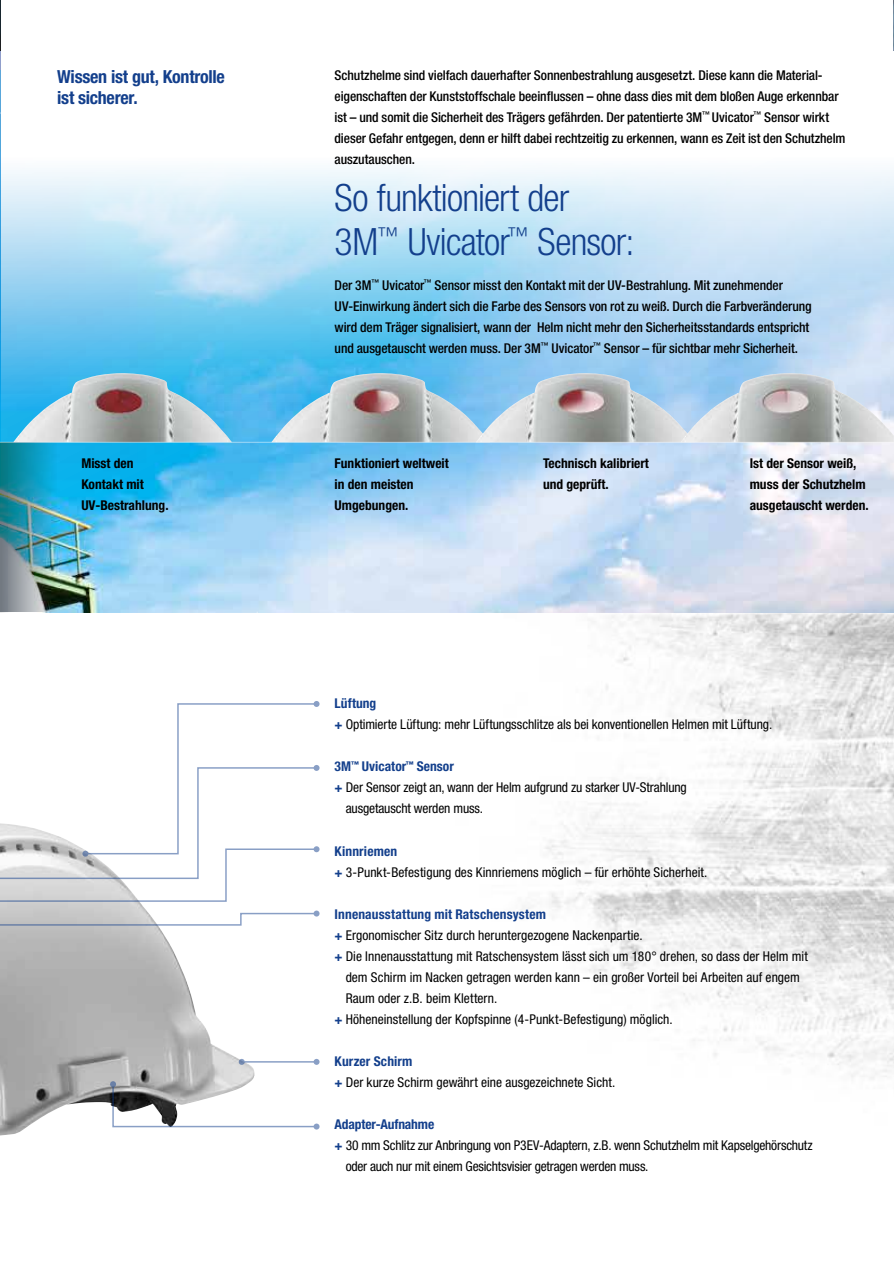
<style>
.page{position:relative;width:894px;height:1263px;background:#fff}
.page>*{position:absolute;margin:0;border:0;box-sizing:border-box;transform-origin:0 0}
.t1{font:300 condensed 37.65px/44px "Helvetica Neue LT Pro";letter-spacing:-.02em;color:#133f8c}
.t2{font:700 condensed 18px/21px "Helvetica Neue LT Pro";letter-spacing:-.015em;color:#133f8c}
.t3{font:condensed 13.5px/21px "Helvetica Neue LT Pro";color:#000}
.t4{font:500 condensed 13.5px/21px "Helvetica Neue LT Pro";letter-spacing:-.005em;color:#000}
.t5{font:700 condensed 13.5px/21px "Helvetica Neue LT Pro";color:#000}
.t6{font:700 condensed 13.5px "Helvetica Neue LT Pro";letter-spacing:.005em;color:#133f8c}
.t7{font:condensed 13.5px "Helvetica Neue LT Pro";letter-spacing:-.02em;color:#000}
.s1{font-weight:700;color:#133f8c}
</style>
<div class="page">
<img style="left:0;top:0;width:1px;height:51px">
<img style="left:396px;top:322px;width:498px;height:757px">
<img style="left:893px;top:0;width:1px;height:51px">
<img style="left:1px;top:168px;width:892px;height:444px">
<img style="left:271px;top:373px;width:205px;height:69px">
<img style="left:13px;top:373px;width:219px;height:69px">
<img style="left:476px;top:373px;width:204px;height:69px">
<img style="left:680px;top:373px;width:213px;height:69px">
<img style="left:0;top:70px;width:1px;height:372px">
<hr style="left:0;top:443px;width:1px;height:169px;background:#727981">
<img style="left:1px;top:443px;width:56px;height:169px">
<svg style="left:0;top:51px;width:1px;height:19px"></svg>
<hr style="left:0;top:442px;width:893px;height:1px;background:#fff">
<svg style="left:0;top:880px;width:227px;height:32px"></svg>
<svg style="left:0;top:701px;width:319px;height:179px"></svg>
<svg style="left:0;top:912px;width:318px;height:224px"></svg>
<svg style="left:313px;top:910px;width:6px;height:6px"></svg>
<svg style="left:110px;top:1081px;width:209px;height:48px"></svg>
<hr style="left:242px;top:1061px;width:74px;height:1px;background:#133f8c">
<svg style="left:313px;top:1059px;width:6px;height:6px"></svg>
<svg style="left:239px;top:1059px;width:6px;height:6px"></svg>
<h2 class="t2" style="left:57px;top:66px;width:169px">Wissen ist gut, Kontrolle ist sicherer.</h2>
<p class="t5" style="left:81px;top:452px;width:89px">Misst den<br>Kontakt mit<br>UV-Bestrahlung.</p>
<p class="t4" style="left:334px;top:64px;width:512px">Schutzhelme sind vielfach dauerhafter Sonnenbestrahlung ausgesetzt. Diese kann die Material&shy;eigenschaften der Kunststoffschale beeinflussen – ohne dass dies mit dem bloßen Auge erkennbar ist – und somit die Sicherheit des Trägers gefährden. Der patentierte 3M<sup>™</sup> Uvicator<sup>™</sup> Sensor wirkt dieser Gefahr entgegen, denn er hilft dabei rechtzeitig zu erkennen, wann es Zeit ist den Schutzhelm auszutauschen.</p>
<h1 class="t1" style="left:335px;top:176px;width:301px">So funktioniert der<br>3M<sup>™</sup> Uvicator<sup>™</sup> Sensor:</h1>
<p class="t4" style="left:334px;top:274px;width:478px">Der 3M<sup>™</sup> Uvicator<sup>™</sup> Sensor misst den Kontakt mit der UV-Bestrahlung. Mit zunehmender UV-Einwirkung ändert sich die Farbe des Sensors von rot zu weiß. Durch die Farbveränderung wird dem Träger signalisiert, wann der Helm nicht mehr den Sicherheitsstandards entspricht und ausgetauscht werden muss. Der 3M<sup>™</sup> Uvicator<sup>™</sup> Sensor – für sichtbar mehr Sicherheit.</p>
<p class="t5" style="left:335px;top:452px;width:116px">Funktioniert weltweit in den meisten<br>Umgebungen.</p>
<p class="t5" style="left:543px;top:452px;width:107px">Technisch kalibriert und geprüft.</p>
<p class="t5" style="left:749px;top:452px;width:120px">Ist der Sensor weiß, muss der Schutzhelm ausgetauscht werden.</p>
<p class="t3" style="left:335px;top:693px;width:439px"><span class="s1">Lüftung<br>+</span> Optimierte Lüftung: mehr Lüftungsschlitze als bei konventionellen Helmen mit Lüftung.</p>
<p class="t6" style="left:335px;top:758px;width:121px">3M<sup>™</sup> Uvicator<sup>™</sup> Sensor</p>
<p class="t3" style="left:335px;top:777px;width:354px"><span class="s1">+</span> Der Sensor zeigt an, wann der Helm aufgrund zu starker UV-Strahlung</p>
<p class="t3" style="left:346px;top:798px;width:139px">ausgetauscht werden muss.</p>
<p class="t3" style="left:335px;top:840px;width:374px"><span class="s1">Kinnriemen<br>+</span> 3-Punkt-Befestigung des Kinnriemens möglich – für erhöhte Sicherheit.</p>
<p class="t6" style="left:335px;top:905px;width:213px">Innenausstattung mit Ratschensystem</p>
<p class="t3" style="left:335px;top:924px;width:309px"><span class="s1">+</span> Ergonomischer Sitz durch heruntergezogene Nackenpartie.</p>
<p class="t3" style="left:335px;top:945px;width:475px"><span class="s1">+</span> Die Innenausstattung mit Ratschensystem lässt sich um 180° drehen, so dass der Helm mit</p>
<p class="t3" style="left:346px;top:966px;width:456px">dem Schirm im Nacken getragen werden kann – ein großer Vorteil bei Arbeiten auf engem</p>
<p class="t3" style="left:346px;top:987px;width:153px">Raum oder z.B. beim Klettern.</p>
<p class="t3" style="left:335px;top:1008px;width:339px"><span class="s1">+</span> Höheneinstellung der Kopfspinne (4-Punkt-Befestigung) möglich.</p>
<p class="t3" style="left:335px;top:1050px;width:282px"><span class="s1">Kurzer Schirm<br>+</span> Der kurze Schirm gewährt eine ausgezeichnete Sicht.</p>
<p class="t6" style="left:335px;top:1115px;width:101px">Adapter-Aufnahme</p>
<p class="t3" style="left:335px;top:1134px;width:480px"><span class="s1">+</span> 30 mm Schlitz zur Anbringung von P3EV-Adaptern, z.B. wenn Schutzhelm mit Kapselgehörschutz</p>
<p class="t7" style="left:346px;top:1158px;width:304px">oder auch nur mit einem Gesichtsvisier getragen werden muss.</p>
</div>
